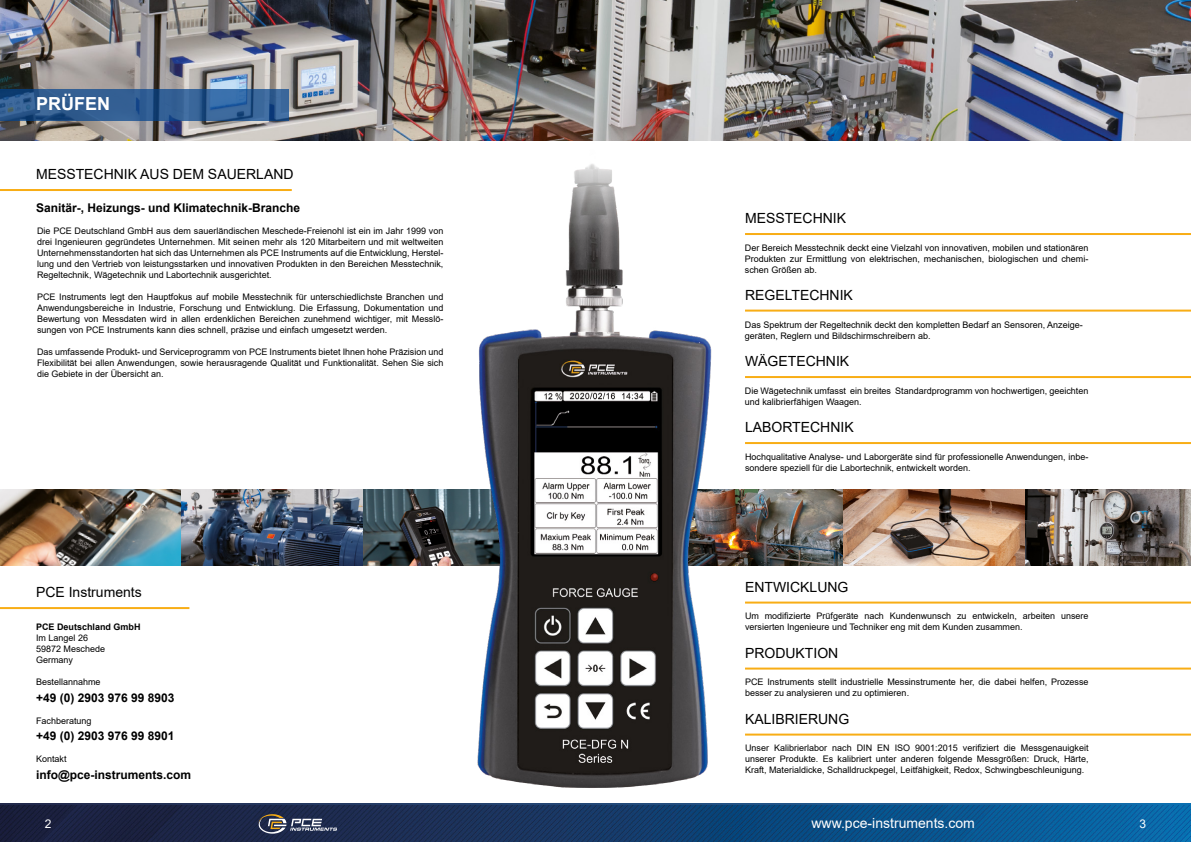
<style>
.page{position:relative;width:1191px;height:842px;background:#fff}
.page>*{position:absolute;margin:0;border:0;box-sizing:border-box;transform-origin:0 0}
.t1{font:700 18px "Arial";color:#fff}
.t2{font:14px "Arial";color:#000}
.t3{font:14px "Arial";color:#fff}
.t4{font:700 12px "Arial";color:#000}
.t5{font:12px "Arial";color:#fff}
.t6{font:9px/11px "Arial";color:#000}
.t7{font:700 9px "Arial";color:#000}
</style>
<div class="page">
<img style="left:791px;top:489px;width:400px;height:76px">
<img style="left:0;top:489px;width:420px;height:76px">
<img style="left:0;top:806px;width:1191px;height:36px">
<svg style="left:0;top:803px;width:1191px;height:1px"></svg>
<svg style="left:258px;top:814px;width:79px;height:20px;background:#51576b"></svg>
<img style="left:420px;top:140px;width:371px;height:648px">
<hr style="left:745px;top:233px;width:446px;height:2px;background:#f8ad15">
<hr style="left:745px;top:310px;width:446px;height:2px;background:#f8ad15">
<hr style="left:745px;top:376px;width:446px;height:2px;background:#f8ad15">
<hr style="left:745px;top:442px;width:446px;height:2px;background:#f8ad15">
<hr style="left:745px;top:602px;width:446px;height:2px;background:#f8ad15">
<hr style="left:745px;top:668px;width:446px;height:2px;background:#f8ad15">
<hr style="left:745px;top:734px;width:446px;height:2px;background:#f8ad15">
<img style="left:0;top:0;width:1191px;height:140px">
<hr style="left:0;top:189px;width:292px;height:2px;background:#f8ad15">
<hr style="left:0;top:607px;width:189px;height:2px;background:#f8ad15">
<svg style="left:0;top:89px;width:289px;height:31px;background:#305d92"></svg>
<h1 class="t1" style="left:36px;top:91px;width:75px">PRÜFEN</h1>
<h2 class="t2" style="left:36px;top:164px;width:259px">MESSTECHNIK AUS DEM SAUERLAND</h2>
<h3 class="t4" style="left:36px;top:199px;width:266px">Sanitär-, Heizungs- und Klimatechnik-Branche</h3>
<p class="t6" style="left:37px;top:225px;width:408px;text-align:justify">Die PCE Deutschland GmbH aus dem sauerländischen Meschede-Freienohl ist ein im Jahr 1999 von drei Ingenieuren gegründetes Unternehmen. Mit seinen mehr als 120 Mitarbeitern und mit weltweiten Unternehmensstandorten hat sich das Unternehmen als PCE Instruments auf die Entwicklung, Herstel&shy;lung und den Vertrieb von leistungsstarken und innovativen Produkten in den Bereichen Messtechnik, Regeltechnik, Wägetechnik und Labortechnik ausgerichtet.</p>
<p class="t6" style="left:37px;top:291px;width:408px;text-align:justify">PCE Instruments legt den Hauptfokus auf mobile Messtechnik für unterschiedlichste Branchen und Anwendungsbereiche in Industrie, Forschung und Entwicklung. Die Erfassung, Dokumentation und Bewertung von Messdaten wird in allen erdenklichen Bereichen zunehmend wichtiger, mit Messlö&shy;sungen von PCE Instruments kann dies schnell, präzise und einfach umgesetzt werden.</p>
<p class="t6" style="left:37px;top:346px;width:408px;text-align:justify">Das umfassende Produkt- und Serviceprogramm von PCE Instruments bietet Ihnen hohe Präzision und Flexibilität bei allen Anwendungen, sowie herausragende Qualität und Funktionalität. Sehen Sie sich die Gebiete in der Übersicht an.</p>
<h2 class="t2" style="left:36px;top:582px;width:107px">PCE Instruments</h2>
<p class="t7" style="left:36px;top:620px;width:106px">PCE Deutschland GmbH</p>
<p class="t6" style="left:36px;top:632px;width:71px">Im Langel 26<br>59872 Meschede<br>Germany</p>
<p class="t6" style="left:36px;top:676px;width:66px">Bestellannahme</p>
<h3 class="t4" style="left:36px;top:689px;width:140px">+49 (0) 2903 976 99 8903</h3>
<p class="t6" style="left:36px;top:715px;width:57px">Fachberatung</p>
<h3 class="t4" style="left:36px;top:727px;width:140px">+49 (0) 2903 976 99 8901</h3>
<p class="t6" style="left:36px;top:753px;width:32px">Kontakt</p>
<h3 class="t4" style="left:36px;top:766px;width:157px">info@pce-instruments.com</h3>
<h2 class="t2" style="left:745px;top:208px;width:103px">MESSTECHNIK</h2>
<p class="t6" style="left:745px;top:242px;width:345px;text-align:justify">Der Bereich Messtechnik deckt eine Vielzahl von innovativen, mobilen und stationären Produkten zur Ermittlung von elektrischen, mechanischen, biologischen und chemi&shy;schen Größen ab.</p>
<h2 class="t2" style="left:745px;top:285px;width:109px">REGELTECHNIK</h2>
<p class="t6" style="left:745px;top:319px;width:339px">Das Spektrum der Regeltechnik deckt den kompletten Bedarf an Sensoren, Anzeige&shy;geräten, Reglern und Bildschirmschreibern ab.</p>
<h2 class="t2" style="left:745px;top:351px;width:106px">WÄGETECHNIK</h2>
<p class="t6" style="left:745px;top:385px;width:345px">Die Wägetechnik umfasst ein breites Standardprogramm von hochwertigen, geeichten und kalibrierfähigen Waagen.</p>
<h2 class="t2" style="left:745px;top:417px;width:110px">LABORTECHNIK</h2>
<p class="t6" style="left:745px;top:451px;width:345px">Hochqualitative Analyse- und Laborgeräte sind für professionelle Anwendungen, inbe&shy;sondere speziell für die Labortechnik, entwickelt worden.</p>
<h2 class="t2" style="left:745px;top:577px;width:105px">ENTWICKLUNG</h2>
<p class="t6" style="left:745px;top:610px;width:345px">Um modifizierte Prüfgeräte nach Kundenwunsch zu entwickeln, arbeiten unsere versierten Ingenieure und Techniker eng mit dem Kunden zusammen.</p>
<h2 class="t2" style="left:745px;top:643px;width:95px">PRODUKTION</h2>
<p class="t6" style="left:745px;top:676px;width:345px">PCE Instruments stellt industrielle Messinstrumente her, die dabei helfen, Prozesse besser zu analysieren und zu optimieren.</p>
<h2 class="t2" style="left:745px;top:709px;width:106px">KALIBRIERUNG</h2>
<p class="t6" style="left:745px;top:742px;width:345px;text-align:justify">Unser Kalibrierlabor nach DIN EN ISO 9001:2015 verifiziert die Messgenauigkeit unserer Produkte. Es kalibriert unter anderen folgende Messgrößen: Druck, Härte, Kraft, Materialdicke, Schalldruckpegel, Leitfähigkeit, Redox, Schwingbeschleunigung.</p>
<h3 class="t5" style="left:45px;top:816px;width:8px">2</h3>
<h2 class="t3" style="left:811px;top:813px;width:165px">www.pce-instruments.com</h2>
<h3 class="t5" style="left:1139px;top:816px;width:8px">3</h3>
</div>
